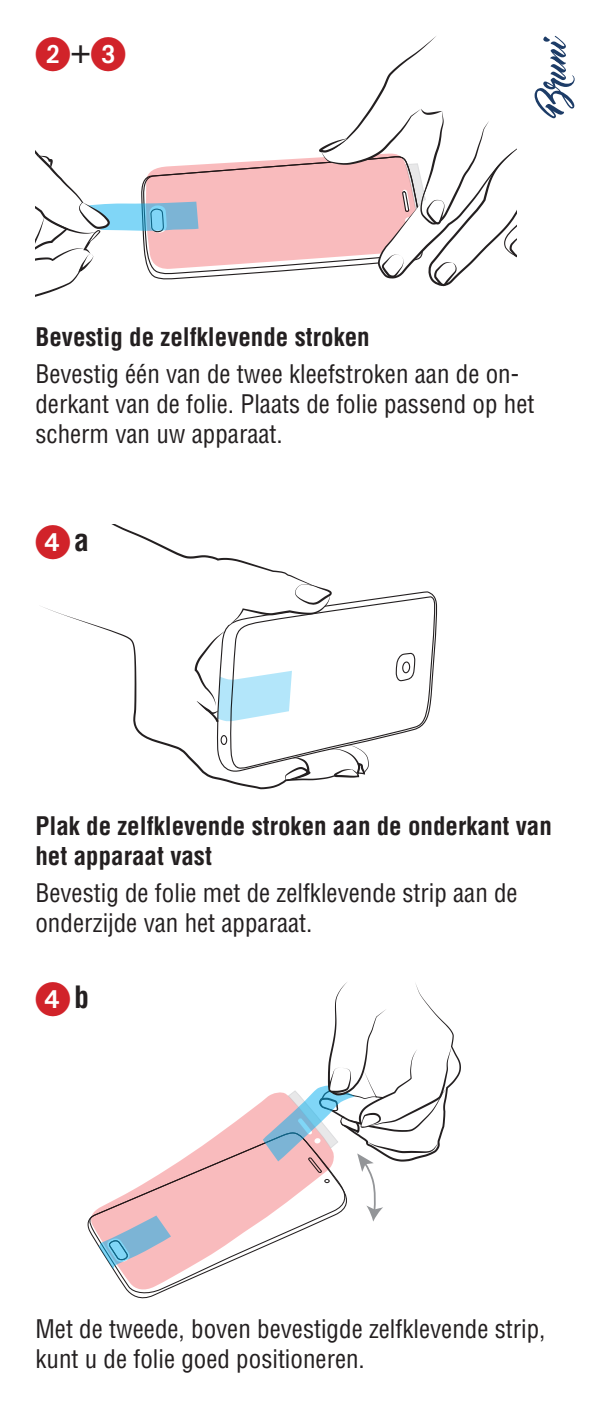
<style>
.page{position:relative;width:603px;height:1404px;background:#fff}
.page>*{position:absolute;margin:0;border:0;box-sizing:border-box;transform-origin:0 0}
.t1{font:35px "Helvetica LT Std";color:#231f20}
.t2{font:700 condensed 30px "Helvetica LT Std";color:#231f20}
.t3{font:condensed 25px/30px "Helvetica LT Std";color:#231f20}
.t4{font:700 condensed 25px/30px "Helvetica LT Std";color:#231f20}
.s1{color:#d1232a}
</style>
<div class="page">
<svg style="left:337px;top:595px;width:98px;height:173px"></svg>
<svg style="left:395px;top:653px;width:20px;height:28px"></svg>
<div style="left:402px;top:661px;width:8px;height:12px;border:1px solid #231f20;border-radius:50%"></div>
<svg style="left:133px;top:604px;width:235px;height:185px"></svg>
<svg style="left:285px;top:757px;width:25px;height:23px"></svg>
<svg style="left:327px;top:748px;width:38px;height:29px"></svg>
<svg style="left:41px;top:524px;width:290px;height:198px"></svg>
<svg style="left:91px;top:1101px;width:232px;height:188px"></svg>
<svg style="left:99px;top:1215px;width:72px;height:53px;background:#bcbaca"></svg>
<svg style="left:263px;top:982px;width:198px;height:239px"></svg>
<svg style="left:534px;top:35px;width:40px;height:83px"></svg>
<svg style="left:35px;top:36px;width:481px;height:261px"></svg>
<h1 class="t1" style="left:70px;top:30px;width:57px">+<span class="s1">✓</span></h1>
<p class="t4" style="left:35px;top:322px;width:336px">Bevestig de zelfklevende stroken</p>
<p class="t3" style="left:35px;top:359px;width:500px">Bevestig één van de twee kleefstroken aan de on&shy;derkant van de folie. Plaats de folie passend op het scherm van uw apparaat.</p>
<p class="t2" style="left:35px;top:521px;width:55px"><span class="s1">✔</span>a</p>
<p class="t4" style="left:35px;top:810px;width:517px">Plak de zelfklevende stroken aan de onderkant van het apparaat vast</p>
<p class="t3" style="left:35px;top:877px;width:483px">Bevestig de folie met de zelfklevende strip aan de onderzijde van het apparaat.</p>
<p class="t2" style="left:35px;top:978px;width:55px"><span class="s1">✔</span>b</p>
<p class="t3" style="left:35px;top:1313px;width:511px">Met de tweede, boven bevestigde zelfklevende strip, kunt u de folie goed positioneren.</p>
</div>
